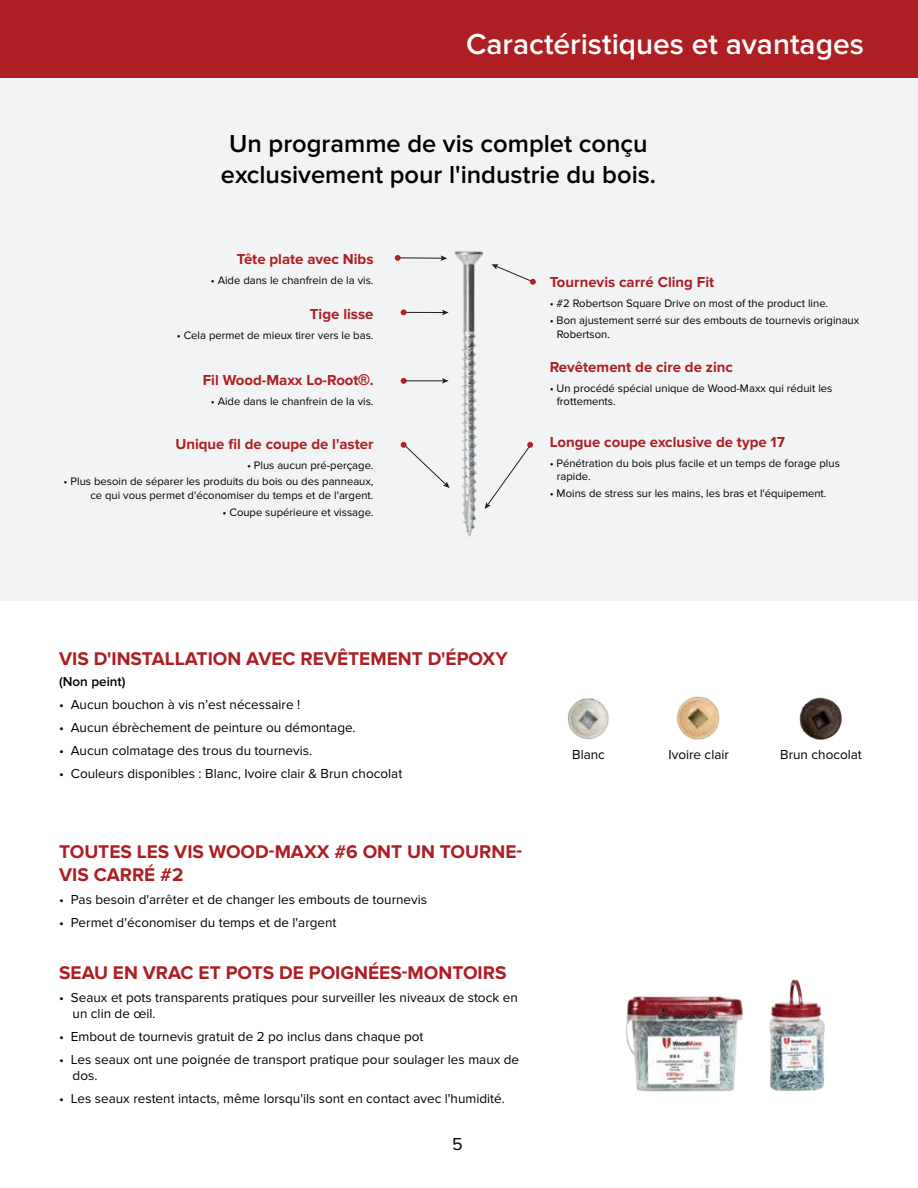
<style>
.page{position:relative;width:918px;height:1188px;background:#fff}
.page>*{position:absolute;margin:0;border:0;box-sizing:border-box;transform-origin:0 0}
.t1{font:600 30px "Proxima Nova";color:#fff}
.t2{font:600 25.5px/30.6px "Proxima Nova";color:#000;text-align:center}
.t3{font:700 19.05px/23px "Proxima Nova";color:#ad1f23}
.t4{font:18px "Proxima Nova";color:#000101}
.t5{font:700 15px "Proxima Nova";color:#ad1f23}
.t6{font:13.5px/16.2px "Proxima Nova";color:#000}
.t7{font:600 13.5px "Proxima Nova";color:#000}
.t8{font:11.25px/13.5px "Proxima Nova";color:#000}
.s1{font-family:"Arial"}
</style>
<div class="page">
<div style="left:0;top:76px;width:918px;height:524px;background:#f1f3f4"></div>
<div style="left:0;top:0;width:918px;height:78px;background:#ad1f23"></div>
<img style="left:625px;top:996px;width:118px;height:96px">
<img style="left:769px;top:979px;width:56px;height:112px">
<img style="left:567px;top:698px;width:42px;height:42px">
<img style="left:676px;top:696px;width:44px;height:44px">
<img style="left:799px;top:697px;width:43px;height:43px">
<img style="left:431px;top:251px;width:54px;height:286px">
<hr style="left:404px;top:312px;width:40px;height:1px;background:#231f20">
<svg style="left:442px;top:310px;width:7px;height:5px"></svg>
<hr style="left:404px;top:380px;width:40px;height:1px;background:#231f20">
<svg style="left:442px;top:378px;width:7px;height:6px"></svg>
<hr style="left:397px;top:257px;width:46px;height:2px;background:#231f20">
<svg style="left:441px;top:255px;width:6px;height:6px"></svg>
<svg style="left:395px;top:255px;width:6px;height:6px"></svg>
<svg style="left:401px;top:309px;width:6px;height:6px"></svg>
<svg style="left:401px;top:378px;width:6px;height:6px"></svg>
<svg style="left:491px;top:264px;width:45px;height:21px"></svg>
<svg style="left:401px;top:442px;width:49px;height:46px"></svg>
<svg style="left:485px;top:442px;width:48px;height:67px"></svg>
<h1 class="t1" style="left:466px;top:27px;width:399px">Caractéristiques et avantages</h1>
<h2 class="t2" style="left:221px;top:129px;width:437px">Un programme de vis complet conçu exclusivement pour l'industrie du bois.</h2>
<p class="t5" style="left:237px;top:250px;width:138px">Tête plate avec Nibs</p>
<p class="t8" style="left:211px;top:273px;width:164px">• Aide dans le chanfrein de la vis.</p>
<p class="t5" style="left:310px;top:305px;width:65px">Tige lisse</p>
<p class="t8" style="left:177px;top:329px;width:198px">• Cela permet de mieux tirer vers le bas.</p>
<p class="t5" style="left:203px;top:371px;width:172px">Fil Wood-Maxx Lo-Root<span class="s1">®</span>.</p>
<p class="t8" style="left:211px;top:394px;width:164px">• Aide dans le chanfrein de la vis.</p>
<p class="t5" style="left:175px;top:435px;width:200px">Unique fil de coupe de l'aster</p>
<p class="t8" style="left:247px;top:458px;width:128px">• Plus aucun pré-perçage.</p>
<p class="t8" style="left:64px;top:475px;width:311px;text-align:right">• Plus besoin de séparer les produits du bois ou des panneaux, ce qui vous permet d'économiser du temps et de l'argent.</p>
<p class="t8" style="left:222px;top:505px;width:153px">• Coupe supérieure et vissage.</p>
<p class="t5" style="left:550px;top:274px;width:166px">Tournevis carré Cling Fit</p>
<p class="t8" style="left:550px;top:297px;width:280px">• #2 Robertson Square Drive on most of the product line.</p>
<p class="t8" style="left:557px;top:314px;width:304px;text-indent:-7px">• Bon ajustement serré sur des embouts de tournevis originaux<br>Robertson.</p>
<p class="t5" style="left:550px;top:358px;width:185px">Revêtement de cire de zinc</p>
<p class="t8" style="left:557px;top:381px;width:277px;text-indent:-7px">• Un procédé spécial unique de Wood-Maxx qui réduit les frottements.</p>
<p class="t5" style="left:550px;top:433px;width:237px">Longue coupe exclusive de type 17</p>
<p class="t8" style="left:557px;top:457px;width:285px;text-indent:-7px">• Pénétration du bois plus facile et un temps de forage plus rapide.</p>
<p class="t8" style="left:550px;top:487px;width:278px">• Moins de stress sur les mains, les bras et l'équipement.</p>
<h3 class="t3" style="left:59px;top:648px;width:450px">VIS D'INSTALLATION AVEC REVÊTEMENT D'ÉPOXY</h3>
<p class="t7" style="left:59px;top:674px;width:68px">(Non peint)</p>
<p class="t6" style="left:59px;top:697px;width:243px">• Aucun bouchon à vis n’est nécessaire !</p>
<p class="t6" style="left:59px;top:720px;width:298px">• Aucun ébrèchement de peinture ou démontage.</p>
<p class="t6" style="left:59px;top:743px;width:255px">• Aucun colmatage des trous du tournevis.</p>
<p class="t6" style="left:59px;top:766px;width:345px">• Couleurs disponibles : Blanc, Ivoire clair &amp; Brun chocolat</p>
<h3 class="t3" style="left:59px;top:841px;width:465px">TOUTES LES VIS WOOD-MAXX #6 ONT UN TOURNE-<br>VIS CARRÉ #2</h3>
<p class="t6" style="left:59px;top:891px;width:370px">• Pas besoin d'arrêter et de changer les embouts de tournevis</p>
<p class="t6" style="left:59px;top:914px;width:279px">• Permet d'économiser du temps et de l'argent</p>
<h3 class="t3" style="left:59px;top:962px;width:449px">SEAU EN VRAC ET POTS DE POIGNÉES-MONTOIRS</h3>
<p class="t6" style="left:73px;top:990px;width:447px;text-indent:-14px">• Seaux et pots transparents pratiques pour surveiller les niveaux de stock en un clin de œil.</p>
<p class="t6" style="left:59px;top:1029px;width:366px">• Embout de tournevis gratuit de 2 po inclus dans chaque pot</p>
<p class="t6" style="left:73px;top:1052px;width:448px;text-indent:-14px">• Les seaux ont une poignée de transport pratique pour soulager les maux de dos.</p>
<p class="t6" style="left:59px;top:1091px;width:447px">• Les seaux restent intacts, même lorsqu'ils sont en contact avec l'humidité.</p>
<h3 class="t4" style="left:452px;top:1134px;width:12px">5</h3>
<p class="t6" style="left:572px;top:747px;width:34px">Blanc</p>
<p class="t6" style="left:669px;top:747px;width:62px">Ivoire clair</p>
<p class="t6" style="left:780px;top:747px;width:83px">Brun chocolat</p>
</div>
